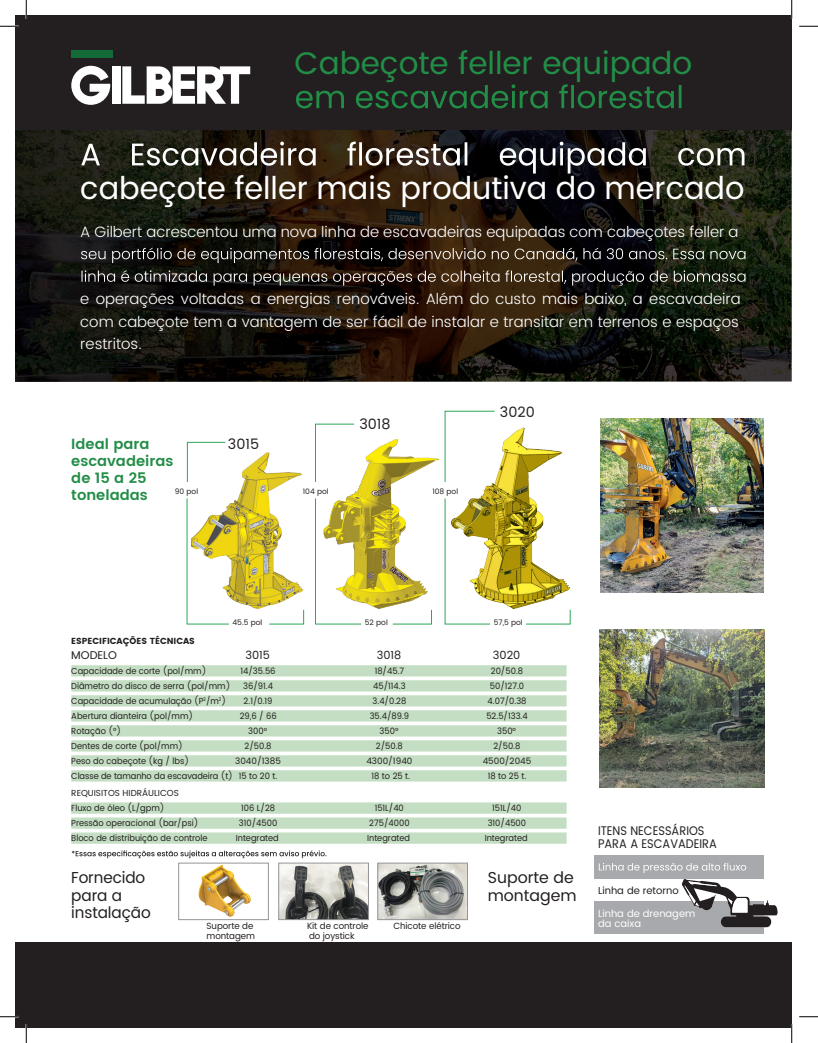
<style>
.page{position:relative;width:818px;height:1043px;background:#fff}
.page>*{position:absolute;margin:0;border:0;box-sizing:border-box;transform-origin:0 0}
.t1{font:31.25px "Poppins";color:#fff}
.t2{font:31.25px "Poppins";color:#228d47}
.t3{font:15.88px/17.6px "Poppins";letter-spacing:-.005em;color:#231f20}
.t4{font:300 15px/22.5px "Poppins";color:#fff;text-align:justify}
.t5{font:600 14.62px/16.9px "Poppins";color:#228d47}
.t6{font:14.25px "Poppins";color:#231f20}
.t7{font:12.5px/12.5px "Poppins";color:#231f20;scale:.9 1}
.t8{font:11.25px "Poppins";color:#231f20}
.t9{font:10px/10px "Poppins";color:#fff}
.t10{font:10px "Poppins";color:#231f20}
.t11{font:9px "Poppins";letter-spacing:-.005em;color:#231f20}
.t12{font:8.75px "Poppins";color:#231f20;scale:.95 1}
.t13{font:8.75px/15px "Poppins";color:#231f20}
.t14{font:700 8.75px "Poppins";color:#231f20}
.t15{font:7.5px "Poppins";color:#231f20}
</style>
<div class="page">
<img style="left:15px;top:130px;width:776px;height:252px">
<svg style="left:81px;top:141px;width:663px;height:32px;background:#46423a"></svg>
<svg style="left:81px;top:247px;width:664px;height:16px;background:#3b362e"></svg>
<svg style="left:81px;top:270px;width:664px;height:15px;background:#403932"></svg>
<div style="left:15px;top:15px;width:776px;height:115px;background:#231f20"></div>
<div style="left:71px;top:50px;width:41px;height:8px;background:#156b37"></div>
<div style="left:112px;top:66px;width:8px;height:38px;background:#fff"></div>
<svg style="left:122px;top:66px;width:128px;height:38px"></svg>
<svg style="left:71px;top:66px;width:39px;height:39px"></svg>
<svg style="left:296px;top:84px;width:385px;height:24px"></svg>
<img style="left:600px;top:419px;width:163px;height:173px">
<img style="left:600px;top:629px;width:164px;height:158px">
<img style="left:229px;top:427px;width:341px;height:185px">
<div style="left:71px;top:665px;width:495px;height:11px;background:#c4dec3"></div>
<div style="left:71px;top:680px;width:495px;height:11px;background:#c4dec3"></div>
<div style="left:71px;top:695px;width:132px;height:11px;background:#c4dec3"></div>
<svg style="left:203px;top:695px;width:3px;height:11px"></svg>
<div style="left:206px;top:695px;width:12px;height:11px;background:#c4dec3"></div>
<svg style="left:218px;top:695px;width:3px;height:11px"></svg>
<div style="left:221px;top:695px;width:345px;height:11px;background:#c4dec3"></div>
<div style="left:71px;top:710px;width:495px;height:11px;background:#c4dec3"></div>
<div style="left:71px;top:725px;width:495px;height:11px;background:#c4dec3"></div>
<div style="left:71px;top:740px;width:495px;height:11px;background:#c4dec3"></div>
<div style="left:71px;top:755px;width:495px;height:11px;background:#c4dec3"></div>
<div style="left:71px;top:770px;width:495px;height:11px;background:#c4dec3"></div>
<div style="left:71px;top:802px;width:495px;height:11px;background:#c4dec3"></div>
<div style="left:71px;top:817px;width:495px;height:11px;background:#c4dec3"></div>
<div style="left:71px;top:832px;width:495px;height:11px;background:#c4dec3"></div>
<svg style="left:72px;top:850px;width:254px;height:8px"></svg>
<svg style="left:186px;top:498px;width:43px;height:126px"></svg>
<svg style="left:315px;top:497px;width:47px;height:127px"></svg>
<svg style="left:444px;top:497px;width:47px;height:127px"></svg>
<svg style="left:187px;top:441px;width:39px;height:41px"></svg>
<svg style="left:315px;top:423px;width:40px;height:59px"></svg>
<svg style="left:444px;top:410px;width:51px;height:72px"></svg>
<svg style="left:268px;top:609px;width:36px;height:15px"></svg>
<svg style="left:392px;top:609px;width:40px;height:15px"></svg>
<svg style="left:525px;top:609px;width:46px;height:15px"></svg>
<div style="left:15px;top:942px;width:776px;height:86px;background:#231f20"></div>
<hr style="left:791px;top:942px;width:1px;height:86px;background:#231f20">
<img style="left:379px;top:864px;width:87px;height:54px">
<div style="left:377px;top:862px;width:91px;height:58px;border:1px solid #939598"></div>
<img style="left:280px;top:864px;width:87px;height:53px">
<div style="left:278px;top:862px;width:91px;height:57px;border:1px solid #939598"></div>
<img style="left:198px;top:864px;width:53px;height:53px">
<div style="left:178px;top:862px;width:91px;height:58px;border:1px solid #939598"></div>
<div style="left:594px;top:855px;width:169px;height:23px;background:#a8a9ad"></div>
<div style="left:594px;top:900px;width:169px;height:33px;background:#a8a9ad"></div>
<svg style="left:598px;top:862px;width:179px;height:65px"></svg>
<svg style="left:0;top:25px;width:19px;height:2px"></svg>
<svg style="left:799px;top:25px;width:19px;height:2px"></svg>
<svg style="left:0;top:1016px;width:19px;height:1px"></svg>
<svg style="left:799px;top:1016px;width:19px;height:1px"></svg>
<svg style="left:25px;top:0;width:2px;height:19px"></svg>
<svg style="left:25px;top:1024px;width:2px;height:18px"></svg>
<svg style="left:790px;top:0;width:2px;height:19px"></svg>
<svg style="left:790px;top:1024px;width:2px;height:18px"></svg>
<h1 class="t2" style="left:294px;top:41px;width:399px">Cabeçote feller equipado</h1>
<h1 class="t1" style="left:80px;top:165px;width:665px">cabeçote feller mais produtiva do mercado</h1>
<h3 class="t4" style="left:80px;top:221px;width:659px">A Gilbert acrescentou uma nova linha de escavadeiras equipadas com cabeçotes feller a</h3>
<h3 class="t4" style="left:80px;top:288px;width:661px">e operações voltadas a energias renováveis. Além do custo mais baixo, a escavadeira com cabeçote tem a vantagem de ser fácil de instalar e transitar em terrenos e espaços restritos.</h3>
<h3 class="t6" style="left:359px;top:413px;width:33px">3018</h3>
<h3 class="t6" style="left:228px;top:433px;width:33px">3015</h3>
<h3 class="t5" style="left:71px;top:436px;width:104px">Ideal para escavadeiras de 15 a 25 toneladas</h3>
<p class="t15" style="left:175px;top:486px;width:25px">90 pol</p>
<p class="t15" style="left:303px;top:486px;width:27px">104 pol</p>
<p class="t15" style="left:432px;top:486px;width:27px">108 pol</p>
<h3 class="t6" style="left:500px;top:402px;width:36px">3020</h3>
<p class="t15" style="left:232px;top:616px;width:31px">45.5 pol</p>
<p class="t15" style="left:365px;top:616px;width:24px">52 pol</p>
<p class="t15" style="left:494px;top:616px;width:30px">57,5 pol</p>
<p class="t14" style="left:71px;top:636px;width:125px">ESPECIFICAÇÕES TÉCNICAS</p>
<p class="t8" style="left:71px;top:647px;width:47px">MODELO</p>
<p class="t8" style="left:245px;top:647px;width:26px">3015</p>
<p class="t8" style="left:377px;top:647px;width:26px">3018</p>
<p class="t8" style="left:493px;top:647px;width:29px">3020</p>
<p class="t12" style="left:71px;top:664px;width:144px">Capacidade de corte (pol/mm)</p>
<p class="t12" style="left:240px;top:664px;width:38px">14/35.56</p>
<p class="t12" style="left:374px;top:664px;width:33px">18/45.7</p>
<p class="t12" style="left:491px;top:664px;width:35px">20/50.8</p>
<p class="t12" style="left:71px;top:679px;width:169px">Diâmetro do disco de serra (pol/mm)</p>
<p class="t12" style="left:243px;top:679px;width:33px">36/91.4</p>
<p class="t12" style="left:373px;top:679px;width:36px">45/114.3</p>
<p class="t12" style="left:490px;top:679px;width:38px">50/127.0</p>
<p class="t12" style="left:71px;top:694px;width:164px">Capacidade de acumulação (P<sup>2</sup>/m<sup>2</sup>)</p>
<p class="t12" style="left:243px;top:694px;width:32px">2.1/0.19</p>
<p class="t12" style="left:372px;top:694px;width:37px">3.4/0.28</p>
<p class="t12" style="left:487px;top:694px;width:42px">4.07/0.38</p>
<p class="t12" style="left:71px;top:709px;width:130px">Abertura dianteira (pol/mm)</p>
<p class="t12" style="left:240px;top:709px;width:41px">29,6 / 66</p>
<p class="t12" style="left:369px;top:709px;width:43px">35.4/89.9</p>
<p class="t12" style="left:486px;top:709px;width:45px">52.5/133.4</p>
<p class="t12" style="left:71px;top:724px;width:54px">Rotação (°)</p>
<p class="t12" style="left:248px;top:724px;width:21px">300°</p>
<p class="t12" style="left:379px;top:724px;width:21px">350°</p>
<p class="t12" style="left:497px;top:724px;width:21px">350°</p>
<p class="t12" style="left:71px;top:739px;width:119px">Dentes de corte (pol/mm)</p>
<p class="t12" style="left:244px;top:739px;width:30px">2/50.8</p>
<p class="t12" style="left:376px;top:739px;width:30px">2/50.8</p>
<p class="t12" style="left:493px;top:739px;width:30px">2/50.8</p>
<p class="t12" style="left:71px;top:754px;width:126px">Peso do cabeçote (kg / lbs)</p>
<p class="t13" style="left:235px;top:753px;width:47px">3040/1385</p>
<p class="t13" style="left:366px;top:753px;width:48px">4300/1940</p>
<p class="t13" style="left:482px;top:753px;width:50px">4500/2045</p>
<p class="t12" style="left:71px;top:769px;width:218px">Classe de tamanho da escavadeira (t) 15 to 20 t.</p>
<p class="t12" style="left:371px;top:769px;width:42px">18 to 25 t.</p>
<p class="t12" style="left:487px;top:769px;width:42px">18 to 25 t.</p>
<p class="t13" style="left:71px;top:786px;width:109px">REQUISITOS HIDRÁULICOS<br>Fluxo de óleo (L/gpm)</p>
<p class="t12" style="left:241px;top:801px;width:37px">106 L/28</p>
<p class="t12" style="left:374px;top:801px;width:32px">151L/40</p>
<p class="t12" style="left:492px;top:801px;width:32px">151L/40</p>
<p class="t12" style="left:71px;top:816px;width:135px">Pressão operacional (bar/psi)</p>
<p class="t12" style="left:239px;top:816px;width:42px">310/4500</p>
<p class="t12" style="left:369px;top:816px;width:44px">275/4000</p>
<p class="t12" style="left:487px;top:816px;width:42px">310/4500</p>
<p class="t12" style="left:71px;top:831px;width:145px">Bloco de distribuição de controle</p>
<p class="t12" style="left:236px;top:831px;width:47px">Integrated</p>
<p class="t12" style="left:367px;top:831px;width:47px">Integrated</p>
<p class="t12" style="left:484px;top:831px;width:47px">Integrated</p>
<h2 class="t3" style="left:71px;top:869px;width:81px">Fornecido para a instalação</h2>
<h2 class="t3" style="left:488px;top:869px;width:90px">Suporte de montagem</h2>
<p class="t11" style="left:206px;top:919px;width:48px">Suporte de</p>
<p class="t11" style="left:307px;top:919px;width:63px">Kit de controle</p>
<p class="t11" style="left:393px;top:919px;width:69px">Chicote elétrico</p>
<p class="t11" style="left:206px;top:929px;width:50px">montagem</p>
<p class="t11" style="left:309px;top:929px;width:47px">do joystick</p>
<h3 class="t7" style="left:598px;top:825px;width:133px">ITENS NECESSÁRIOS<br>PARA A ESCAVADEIRA</h3>
<p class="t10" style="left:598px;top:883px;width:82px">Linha de retorno</p>
<p class="t9" style="left:598px;top:908px;width:99px">Linha de drenagem da caixa</p>
</div>
